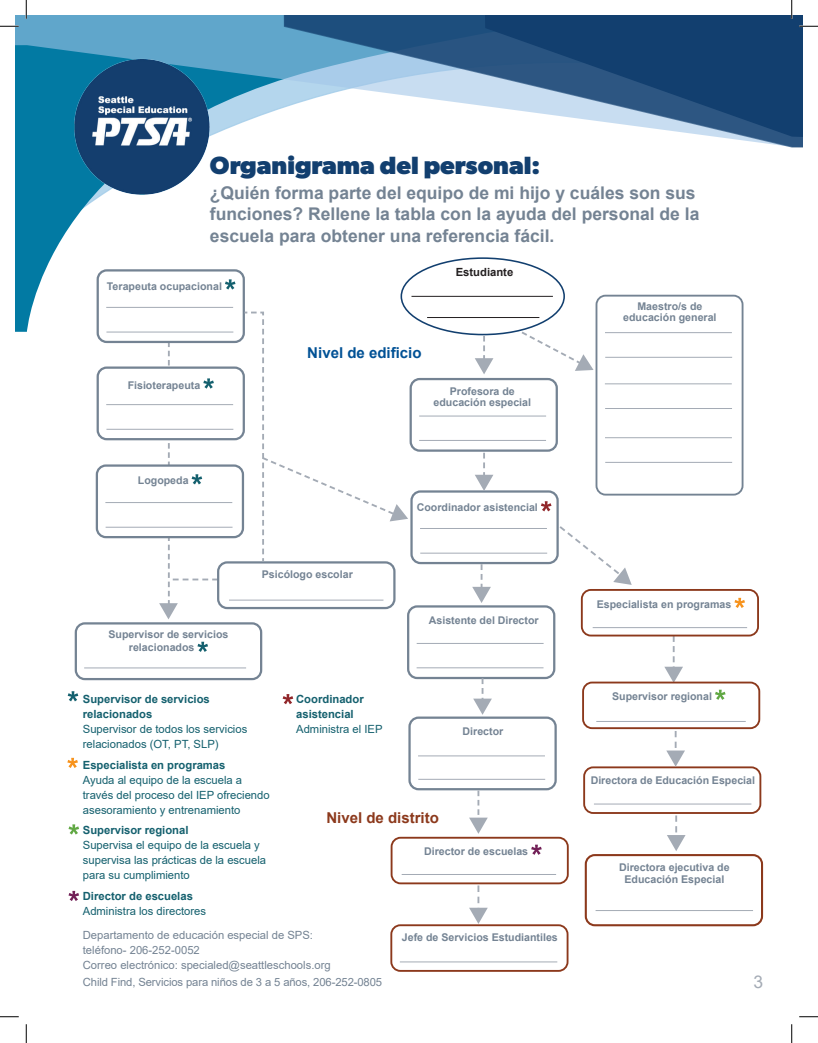
<style>
.page{position:relative;width:818px;height:1043px;background:#fff}
.page>*{position:absolute;margin:0;border:0;box-sizing:border-box;transform-origin:0 0}
.heading_p3{font:700 25px "Gibson";color:#123f6f}
.subheading_p2{font:700 17.5px/21px "Arial";color:#748393}
.t1{font:17.5px "Arial";color:#a4abb5}
.blue_bold_12_pt{font:700 15px "Arial";color:#015195}
.red_bold_p3{font:700 15px "Arial";color:#8c391c}
.teal_regular{font:11.25px/15px "Arial";color:#14606e}
.contact_details_p3{font:11.25px/15px "Arial";color:#748393}
.Teal_bold{font:700 11.25px/15px "Arial";color:#14606e}
.cirlce_student_p3{font:700 11.25px "Arial";color:#231f20}
.grey_text_box_p3{font:700 10.62px/11.2px "Arial";color:#748393;text-align:center}
</style>
<div class="page">
<svg style="left:15px;top:147px;width:483px;height:185px"></svg>
<svg style="left:15px;top:15px;width:269px;height:132px;background:#58a4c6"></svg>
<img style="left:71px;top:56px;width:141px;height:141px">
<div style="left:97px;top:366px;width:148px;height:74px;border:2px solid #748393;border-radius:9px"></div>
<div style="left:96px;top:464px;width:148px;height:74px;border:2px solid #748393;border-radius:9px"></div>
<hr style="left:105px;top:502px;width:127px;height:1px;background:#a4abb5">
<hr style="left:106px;top:527px;width:126px;height:1px;background:#a4abb5">
<svg style="left:284px;top:15px;width:518px;height:133px"></svg>
<svg style="left:485px;top:15px;width:317px;height:122px;background:#436890"></svg>
<div style="left:400px;top:257px;width:165px;height:78px;border:2px solid #123f6f;border-radius:50%"></div>
<hr style="left:411px;top:296px;width:142px;height:1px;background:#231f20">
<hr style="left:427px;top:317px;width:112px;height:1px;background:#231f20">
<div style="left:410px;top:490px;width:148px;height:74px;border:2px solid #748393;border-radius:9px"></div>
<hr style="left:420px;top:528px;width:127px;height:1px;background:#a4abb5">
<hr style="left:420px;top:552px;width:127px;height:1px;background:#a4abb5">
<svg style="left:541px;top:501px;width:10px;height:10px"></svg>
<div style="left:408px;top:716px;width:148px;height:74px;border:2px solid #748393;border-radius:9px"></div>
<hr style="left:418px;top:755px;width:127px;height:1px;background:#a4abb5">
<hr style="left:418px;top:778px;width:127px;height:1px;background:#a4abb5">
<svg style="left:225px;top:279px;width:10px;height:10px"></svg>
<svg style="left:159px;top:343px;width:59px;height:276px"></svg>
<svg style="left:557px;top:524px;width:74px;height:61px"></svg>
<svg style="left:472px;top:564px;width:19px;height:39px"></svg>
<div style="left:595px;top:295px;width:148px;height:200px;border:2px solid #748393;border-radius:9px"></div>
<hr style="left:605px;top:332px;width:126px;height:1px;background:#a4abb5">
<hr style="left:605px;top:357px;width:127px;height:1px;background:#a4abb5">
<hr style="left:605px;top:383px;width:126px;height:1px;background:#a4abb5">
<hr style="left:605px;top:408px;width:127px;height:1px;background:#a4abb5">
<hr style="left:605px;top:437px;width:126px;height:1px;background:#a4abb5">
<hr style="left:605px;top:462px;width:127px;height:1px;background:#a4abb5">
<svg style="left:519px;top:330px;width:74px;height:41px"></svg>
<svg style="left:734px;top:598px;width:11px;height:10px"></svg>
<hr style="left:592px;top:627px;width:155px;height:1px;background:#a4abb5">
<hr style="left:401px;top:874px;width:155px;height:1px;background:#a4abb5">
<svg style="left:715px;top:689px;width:10px;height:11px"></svg>
<hr style="left:596px;top:721px;width:149px;height:1px;background:#a4abb5">
<div style="left:583px;top:766px;width:178px;height:48px;border:2px solid #8c391c;border-radius:9px"></div>
<hr style="left:594px;top:803px;width:157px;height:1px;background:#a4abb5">
<div style="left:390px;top:924px;width:178px;height:47px;border:2px solid #8c391c;border-radius:9px"></div>
<hr style="left:400px;top:961px;width:157px;height:1px;background:#a4abb5">
<svg style="left:666px;top:731px;width:19px;height:35px"></svg>
<div style="left:97px;top:269px;width:148px;height:74px;border:2px solid #748393;border-radius:9px"></div>
<hr style="left:106px;top:307px;width:127px;height:1px;background:#a4abb5">
<hr style="left:106px;top:331px;width:127px;height:1px;background:#a4abb5">
<hr style="left:106px;top:404px;width:127px;height:1px;background:#a4abb5">
<hr style="left:106px;top:429px;width:127px;height:1px;background:#a4abb5">
<div style="left:409px;top:378px;width:149px;height:74px;border:2px solid #748393;border-radius:9px"></div>
<hr style="left:419px;top:415px;width:127px;height:1px;background:#a4abb5">
<svg style="left:475px;top:336px;width:18px;height:38px"></svg>
<hr style="left:419px;top:440px;width:127px;height:1px;background:#a4abb5">
<div style="left:407px;top:605px;width:148px;height:74px;border:2px solid #748393;border-radius:9px"></div>
<hr style="left:416px;top:643px;width:127px;height:1px;background:#a4abb5">
<hr style="left:416px;top:667px;width:127px;height:1px;background:#a4abb5">
<svg style="left:473px;top:678px;width:19px;height:36px"></svg>
<svg style="left:474px;top:453px;width:19px;height:38px"></svg>
<div style="left:584px;top:854px;width:179px;height:72px;border:2px solid #8c391c;border-radius:9px"></div>
<hr style="left:595px;top:910px;width:158px;height:1px;background:#a4abb5">
<svg style="left:667px;top:815px;width:18px;height:36px"></svg>
<svg style="left:469px;top:885px;width:18px;height:38px"></svg>
<svg style="left:469px;top:790px;width:18px;height:43px"></svg>
<svg style="left:664px;top:636px;width:19px;height:45px"></svg>
<svg style="left:282px;top:694px;width:11px;height:10px"></svg>
<div style="left:390px;top:836px;width:178px;height:48px;border:2px solid #8c391c;border-radius:9px"></div>
<div style="left:582px;top:681px;width:178px;height:48px;border:2px solid #8c391c;border-radius:9px"></div>
<div style="left:581px;top:589px;width:178px;height:47px;border:2px solid #8c391c;border-radius:9px"></div>
<div style="left:75px;top:622px;width:187px;height:58px;border:2px solid #748393;border-radius:9px"></div>
<hr style="left:84px;top:667px;width:162px;height:1px;background:#a4abb5">
<svg style="left:197px;top:641px;width:11px;height:11px"></svg>
<svg style="left:68px;top:691px;width:10px;height:10px"></svg>
<svg style="left:67px;top:757px;width:11px;height:11px"></svg>
<svg style="left:68px;top:824px;width:11px;height:10px"></svg>
<svg style="left:68px;top:890px;width:11px;height:11px"></svg>
<hr style="left:229px;top:599px;width:154px;height:1px;background:#a4abb5">
<div style="left:217px;top:561px;width:178px;height:48px;border:2px solid #748393;border-radius:9px"></div>
<svg style="left:531px;top:844px;width:10px;height:10px"></svg>
<svg style="left:243px;top:311px;width:165px;height:252px"></svg>
<svg style="left:0;top:25px;width:19px;height:2px"></svg>
<svg style="left:799px;top:25px;width:19px;height:2px"></svg>
<svg style="left:0;top:1016px;width:19px;height:1px"></svg>
<svg style="left:799px;top:1016px;width:19px;height:1px"></svg>
<svg style="left:25px;top:0;width:2px;height:19px"></svg>
<svg style="left:25px;top:1024px;width:2px;height:18px"></svg>
<svg style="left:790px;top:0;width:2px;height:19px"></svg>
<svg style="left:791px;top:1024px;width:1px;height:18px"></svg>
<p class="heading_p3" style="left:210px;top:150px;width:332px">Organigrama del personal:</p>
<p class="subheading_p2" style="left:210px;top:183px;width:491px">¿Quién forma parte del equipo de mi hijo y cuáles son sus funciones? Rellene la tabla con la ayuda del personal de la escuela para obtener una referencia fácil.</p>
<p class="cirlce_student_p3" style="left:456px;top:264px;width:59px">Estudiante</p>
<p class="grey_text_box_p3" style="left:107px;top:280px;width:116px">Terapeuta ocupacional</p>
<p class="grey_text_box_p3" style="left:128px;top:379px;width:74px">Fisioterapeuta</p>
<p class="grey_text_box_p3" style="left:138px;top:475px;width:52px">Logopeda</p>
<p class="grey_text_box_p3" style="left:129px;top:628px;width:101px;line-height:12.8px;text-align:left;text-indent:-20px">Supervisor de servicios relacionados</p>
<p class="blue_bold_12_pt" style="left:307px;top:342px;width:116px">Nivel de edificio</p>
<p class="grey_text_box_p3" style="left:433px;top:385px;width:99px">Profesora de educación especial</p>
<p class="grey_text_box_p3" style="left:262px;top:569px;width:92px">Psicólogo escolar</p>
<p class="grey_text_box_p3" style="left:417px;top:502px;width:123px">Coordinador asistencial</p>
<p class="grey_text_box_p3" style="left:429px;top:615px;width:111px">Asistente del Director</p>
<p class="Teal_bold" style="left:83px;top:691px;width:128px">Supervisor de servicios relacionados</p>
<p class="teal_regular" style="left:83px;top:721px;width:166px">Supervisor de todos los servicios relacionados (OT, PT, SLP)</p>
<p class="Teal_bold" style="left:83px;top:757px;width:144px">Especialista en programas</p>
<p class="teal_regular" style="left:83px;top:772px;width:188px">Ayuda al equipo de la escuela a través del proceso del IEP ofreciendo asesoramiento y entrenamiento</p>
<p class="Teal_bold" style="left:83px;top:823px;width:107px">Supervisor regional</p>
<p class="teal_regular" style="left:83px;top:837px;width:185px">Supervisa el equipo de la escuela y supervisa las prácticas de la escuela para su cumplimiento</p>
<p class="Teal_bold" style="left:83px;top:888px;width:112px">Director de escuelas</p>
<p class="teal_regular" style="left:83px;top:903px;width:125px">Administra los directores</p>
<p class="Teal_bold" style="left:296px;top:691px;width:69px">Coordinador asistencial</p>
<p class="teal_regular" style="left:296px;top:721px;width:88px">Administra el IEP</p>
<p class="grey_text_box_p3" style="left:462px;top:725px;width:42px">Director</p>
<p class="red_bold_p3" style="left:326px;top:807px;width:114px">Nivel de distrito</p>
<p class="grey_text_box_p3" style="left:424px;top:845px;width:105px">Director de escuelas</p>
<p class="contact_details_p3" style="left:83px;top:927px;width:232px">Departamento de educación especial de SPS: teléfono- 206-252-0052</p>
<p class="contact_details_p3" style="left:83px;top:957px;width:249px">Correo electrónico: specialed@seattleschools.org</p>
<p class="contact_details_p3" style="left:83px;top:974px;width:301px">Child Find, Servicios para niños de 3 a 5 años, 206-252-0805</p>
<p class="grey_text_box_p3" style="left:402px;top:931px;width:157px">Jefe de Servicios Estudiantiles</p>
<p class="grey_text_box_p3" style="left:623px;top:301px;width:95px">Maestro/s de educación general</p>
<p class="grey_text_box_p3" style="left:596px;top:599px;width:136px">Especialista en programas</p>
<p class="grey_text_box_p3" style="left:612px;top:690px;width:101px">Supervisor regional</p>
<p class="grey_text_box_p3" style="left:590px;top:774px;width:166px">Directora de Educación Especial</p>
<p class="grey_text_box_p3" style="left:619px;top:860px;width:112px;line-height:12.5px">Directora ejecutiva de<br>Educación Especial</p>
<h2 class="t1" style="left:753px;top:969px;width:11px">3</h2>
</div>
